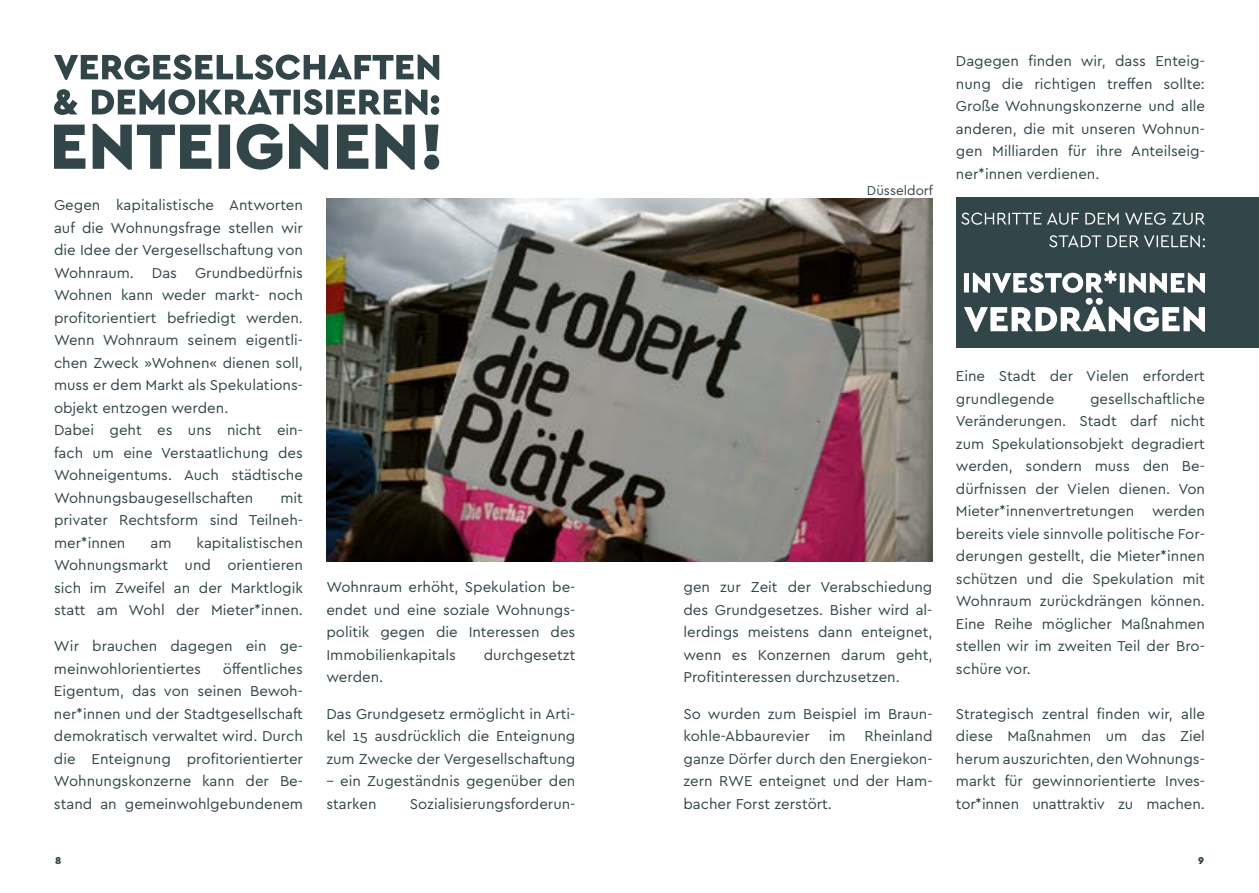
<style>
.page{position:relative;width:1259px;height:893px;background:#fff}
.page>*{position:absolute;margin:0;border:0;box-sizing:border-box;transform-origin:0 0}
.t1{font:15px/22.5px "Cera Basic";color:#324549;text-align:justify}
.t2{font:13.5px "Cera Basic";color:#324549}
.t3{font:900 10.5px "Cera Basic";color:#324549}
</style>
<div class="page">
<img style="left:326px;top:198px;width:606px;height:363px">
<svg style="left:54px;top:89px;width:385px;height:26px"></svg>
<svg style="left:54px;top:55px;width:385px;height:25px"></svg>
<svg style="left:54px;top:124px;width:385px;height:46px"></svg>
<div style="left:956px;top:197px;width:303px;height:150px;background:#324549"></div>
<svg style="left:964px;top:270px;width:241px;height:62px"></svg>
<svg style="left:1049px;top:235px;width:156px;height:12px"></svg>
<svg style="left:961px;top:213px;width:244px;height:12px"></svg>
<p class="t1" style="left:54px;top:194px;width:250px;text-align:left">Gegen kapitalistische Antworten auf die Wohnungsfrage stellen wir die Idee der Vergesellschaftung von<br>Wohnraum. Das Grundbedürfnis<br>Wohnen kann weder markt- noch profitorientiert befriedigt werden.<br>Wenn Wohnraum seinem eigentli&shy;chen Zweck »Wohnen« dienen soll, muss er dem Markt als Spekulations&shy;objekt entzogen werden.<br>Dabei geht es uns nicht ein&shy;fach um eine Verstaatlichung des<br>Wohneigentums. Auch städtische<br>Wohnungsbaugesellschaften</p>
<p class="t1" style="left:54px;top:486px;width:250px;text-indent:226px">mit privater Rechtsform sind Teilneh&shy;mer*innen</p>
<p class="t1" style="left:54px;top:531px;width:250px;text-indent:143px">kapitalistischen Wohnungsmarkt und orientieren sich im Zweifel an der Marktlogik statt am Wohl der Mieter*innen.</p>
<p class="t1" style="left:54px;top:635px;width:250px">Wir brauchen dagegen ein ge&shy;meinwohlorientiertes</p>
<p class="t1" style="left:150px;top:531px;width:23px">am</p>
<p class="t1" style="left:54px;top:657px;width:250px;text-indent:169px">öffentliches Eigentum, das von seinen Bewoh&shy;ner*innen und der Stadtgesellschaft demokratisch verwaltet wird. Durch die Enteignung profitorientierter Wohnungskonzerne kann der Be&shy;stand an gemeinwohlgebundenem</p>
<p class="t1" style="left:326px;top:576px;width:250px">Wohnraum erhöht, Spekulation be&shy;endet und eine soziale Wohnungs&shy;politik gegen die I nteressen des I mmobilienkapitals</p>
<p class="t1" style="left:484px;top:643px;width:93px">durchgesetzt</p>
<p class="t1" style="left:326px;top:666px;width:58px">werden.</p>
<p class="t1" style="left:326px;top:702px;width:250px">Das Grundgesetz ermöglicht in Arti&shy;kel 15 ausdrücklich die Enteignung zum Zwecke der Vergesellschaftung</p>
<p class="t1" style="left:326px;top:770px;width:250px">– ein Zugeständnis gegenüber den starken</p>
<p class="t1" style="left:410px;top:792px;width:167px">Sozialisierungsforderun-</p>
<p class="t2" style="left:867px;top:182px;width:68px">Düsseldorf</p>
<p class="t1" style="left:956px;top:50px;width:250px">Dagegen finden wir, dass Enteig&shy;nung die richtigen treffen sollte:<br>Große Wohnungskonzerne und alle anderen, die mit unseren Wohnun&shy;gen Milliarden für ihre Anteilseig&shy;ner*innen verdienen.</p>
<p class="t1" style="left:683px;top:576px;width:250px">gen zur Zeit der Verabschiedung des Grundgesetzes. Bisher wird al&shy;lerdings meistens dann enteignet, wenn es Konzernen darum geht, Profitinteressen durchzusetzen.</p>
<p class="t1" style="left:683px;top:702px;width:250px">So wurden zum Beispiel im Braun&shy;kohle-Abbaurevier</p>
<p class="t1" style="left:683px;top:725px;width:250px;text-indent:181px">Rheinland ganze Dörfer durch den Energiekon&shy;zern RWE</p>
<p class="t1" style="left:828px;top:725px;width:18px">im</p>
<p class="t1" style="left:683px;top:770px;width:250px;text-indent:76px">enteignet und der Ham&shy;bacher Forst zerstört.</p>
<p class="t1" style="left:956px;top:365px;width:250px">Eine Stadt der Vielen erfordert grundlegende</p>
<p class="t1" style="left:956px;top:387px;width:250px;text-indent:134px">gesellschaftliche Veränderungen. Stadt darf nicht zum Spekulationsobjekt degradiert werden, sondern muss den Be&shy;dürfnissen der Vielen dienen. Von Mieter*innenvertretungen werden bereits viele sinnvolle politische For&shy;derungen gestellt, die Mieter*innen schützen und die Spekulation mit Wohnraum zurückdrängen können.<br>Eine Reihe möglicher Maßnahmen stellen wir im zweiten Teil der Bro&shy;schüre vor.</p>
<p class="t1" style="left:956px;top:702px;width:250px">Strategisch zentral finden wir, alle diese Maßnahmen um das Ziel herum auszurichten, den Wohnungs&shy;markt für gewinnorientierte I nves&shy;tor*innen unattraktiv zu machen.</p>
<p class="t3" style="left:55px;top:854px;width:8px">8</p>
<p class="t3" style="left:1198px;top:854px;width:7px">9</p>
</div>
